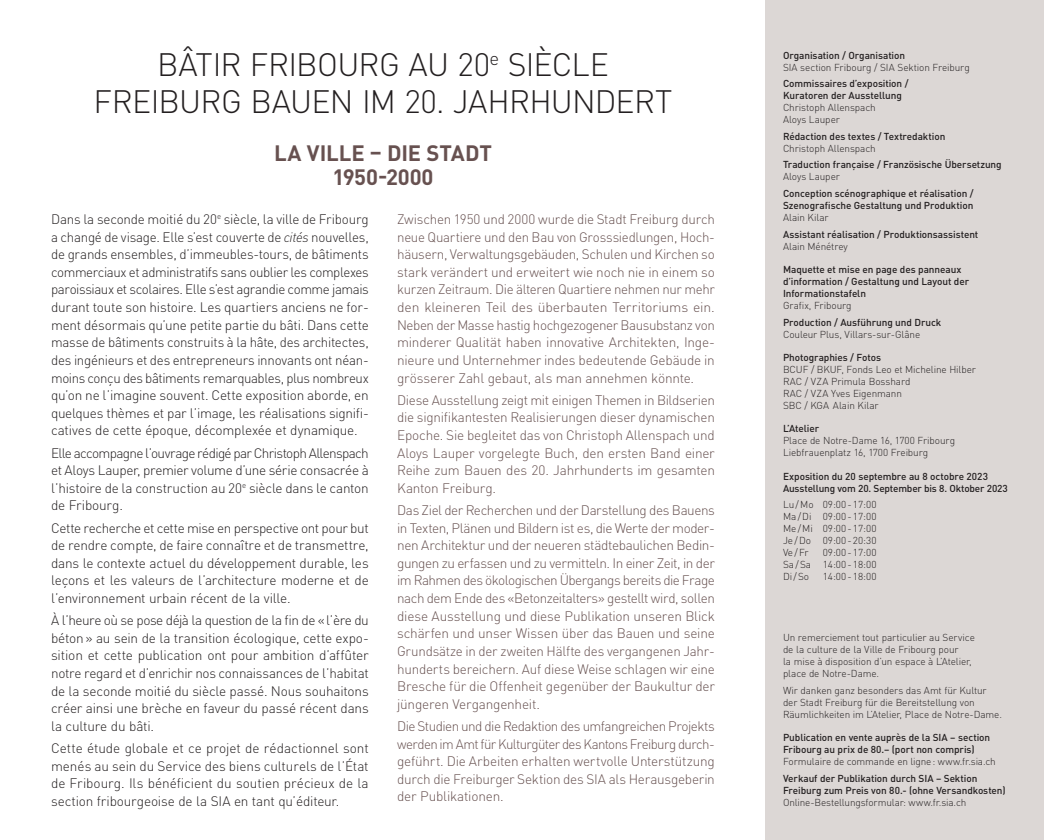
<style>
.page{position:relative;width:1044px;height:840px;background:#fff}
.page>*{position:absolute;margin:0;border:0;box-sizing:border-box;transform-origin:0 0}
.t1{font:300 32px "DIN Pro";letter-spacing:-.02em;color:#231f20}
.t2{font:700 22px/24px "DIN Pro";letter-spacing:-.005em;color:#675150;text-align:center}
.Texte_FR{font:300 13.6px/17.6px "DIN Pro";letter-spacing:-.015em;color:#231f20;text-align:justify}
.Texte_FR-2{font:300 13.6px/17.6px "DIN Pro";letter-spacing:-.015em;color:#675150;text-align:justify}
.Texte_FR-3{font:500 10px/12px "DIN Pro";letter-spacing:-.005em;color:#231f20}
.Texte_FR-4{font:300 10px/12px "DIN Pro";letter-spacing:-.01em;color:#231f20}
.s1{font-family:"DIN";font-style:italic}
.s2{font-weight:500}
.s3{font-weight:300}
</style>
<div class="page">
<div style="left:765px;top:0;width:278px;height:839px;background:#dcd7d5"></div>
<p class="t1" style="left:157px;top:42px;width:453px">BÂTIR FRIBOURG AU 20<sup>e</sup> SIÈCLE</p>
<p class="t1" style="left:94px;top:80px;width:580px">FREIBURG BAUEN IM 20. JAHRHUNDERT</p>
<p class="t2" style="left:274px;top:140px;width:219px">LA VILLE – DIE STADT<br>1950-2000</p>
<p class="Texte_FR" style="left:51px;top:209px;width:319px">Dans la seconde moitié du 20<sup>e</sup> siècle, la ville de Fribourg a changé de visage. Elle s’est couverte de <span class="s1">cités</span> nouvelles, de grands ensembles, d’immeubles-tours, de bâtiments commerciaux et administratifs sans oublier les complexes paroissiaux et scolaires. Elle s’est agrandie comme jamais durant toute son histoire. Les quartiers anciens ne for&shy;ment désormais qu’une petite partie du bâti. Dans cette masse de bâtiments construits à la hâte, des architectes, des ingénieurs et des entrepreneurs innovants ont néan&shy;moins conçu des bâtiments remarquables, plus nombreux qu’on ne l’imagine souvent. Cette exposition aborde, en quelques thèmes et par l’image, les réalisations signifi&shy;catives de cette époque, décomplexée et dynamique.</p>
<p class="Texte_FR" style="left:51px;top:443px;width:319px">Elle accompagne l’ouvrage rédigé par Christoph Allenspach et Aloys Lauper, premier volume d’une série consacrée à l’histoire de la construction au 20<sup>e</sup> siècle dans le canton de Fribourg.</p>
<p class="Texte_FR" style="left:51px;top:518px;width:319px">Cette recherche et cette mise en perspective ont pour but de rendre compte, de faire connaître et de transmettre, dans le contexte actuel du développement durable, les leçons et les valeurs de l’architecture moderne et de l’environnement urbain récent de la ville.</p>
<p class="Texte_FR" style="left:51px;top:610px;width:319px">À l’heure où se pose déjà la question de la fin de «l’ère du béton» au sein de la transition écologique, cette expo&shy;sition et cette publication ont pour ambition d’affûter notre regard et d’enrichir nos connaissances de l’habitat de la seconde moitié du siècle passé. Nous souhaitons créer ainsi une brèche en faveur du passé récent dans la culture du bâti.</p>
<p class="Texte_FR" style="left:51px;top:738px;width:319px">Cette étude globale et ce projet de rédactionnel sont menés au sein du Service des biens culturels de l’État de Fribourg. Ils bénéficient du soutien précieux de la section fribourgeoise de la SIA en tant qu’éditeur.</p>
<p class="Texte_FR-2" style="left:397px;top:209px;width:319px">Zwischen 1950 und 2000 wurde die Stadt Freiburg durch neue Quartiere und den Bau von Grosssiedlungen, Hoch&shy;häusern, Verwaltungsgebäuden, Schulen und Kirchen so stark verändert und erweitert wie noch nie in einem so kurzen Zeitraum. Die älteren Quartiere nehmen nur mehr den kleineren Teil des überbauten Territoriums ein.<br>Neben der Masse hastig hochgezogener Bausubstanz von minderer Qualität haben innovative Architekten, Inge&shy;nieure und Unternehmer indes bedeutende Gebäude in grösserer Zahl gebaut, als man annehmen könnte.</p>
<p class="Texte_FR-2" style="left:397px;top:390px;width:319px">Diese Ausstellung zeigt mit einigen Themen in Bildserien die signifikantesten Realisierungen dieser dynamischen Epoche. Sie begleitet das von Christoph Allenspach und Aloys Lauper vorgelegte Buch, den ersten Band einer Reihe zum Bauen des 20. Jahrhunderts im gesamten Kanton Freiburg.</p>
<p class="Texte_FR-2" style="left:397px;top:500px;width:319px">Das Ziel der Recherchen und der Darstellung des Bauens in Texten, Plänen und Bildern ist es, die Werte der moder&shy;nen Architektur und der neueren städtebaulichen Bedin&shy;gungen zu erfassen und zu vermitteln. In einer Zeit, in der im Rahmen des ökologischen Übergangs bereits die Frage nach dem Ende des «Betonzeitalters» gestellt wird, sollen diese Ausstellung und diese Publikation unseren Blick schärfen und unser Wissen über das Bauen und seine Grundsätze in der zweiten Hälfte des vergangenen Jahr&shy;hunderts bereichern. Auf diese Weise schlagen wir eine Bresche für die Offenheit gegenüber der Baukultur der jüngeren Vergangenheit.</p>
<p class="Texte_FR-2" style="left:397px;top:716px;width:319px">Die Studien und die Redaktion des umfangreichen Projekts werden im Amt für Kulturgüter des Kantons Freiburg durch&shy;geführt. Die Arbeiten erhalten wertvolle Unterstützung durch die Freiburger Sektion des SIA als Herausgeberin der Publikationen.</p>
<p class="Texte_FR-4" style="left:782px;top:49px;width:188px"><span class="s2">Organisation / Organisation<br></span>SIA section Fribourg / SIA Sektion Freiburg</p>
<p class="Texte_FR-3" style="left:782px;top:77px;width:127px">Commissaires d’exposition /<br>Kuratoren der Ausstellung<br><span class="s3">Christoph Allenspach<br>Aloys Lauper</span></p>
<p class="Texte_FR-3" style="left:782px;top:130px;width:164px">Rédaction des textes / Textredaktion<br><span class="s3">Christoph Allenspach</span></p>
<p class="Texte_FR-3" style="left:782px;top:158px;width:220px">Traduction française / Französische Übersetzung<br><span class="s3">Aloys Lauper</span></p>
<p class="Texte_FR-3" style="left:782px;top:187px;width:192px;text-align:justify">Conception scénographique et réalisation / Szenografische Gestaltung und Produktion <span class="s3">Alain Kilar</span></p>
<p class="Texte_FR-3" style="left:782px;top:227px;width:197px">Assistant réalisation / Produktionsassistent<br><span class="s3">Alain Ménétrey</span></p>
<p class="Texte_FR-3" style="left:782px;top:263px;width:187px">Maquette et mise en page des panneaux d’information / Gestaltung und Layout der<br>Informationstafeln<br><span class="s3">Grafix, Fribourg</span></p>
<p class="Texte_FR-3" style="left:782px;top:315px;width:160px">Production / Ausführung und Druck<br><span class="s3">Couleur Plus, Villars-sur-Glâne</span></p>
<p class="Texte_FR-4" style="left:782px;top:351px;width:194px"><span class="s2">Photographies / Fotos<br></span>BCUF / BKUF, Fonds Leo et Micheline Hilber<br>RAC / VZA Primula Bosshard</p>
<p class="Texte_FR-4" style="left:782px;top:387px;width:120px">RAC / VZA Yves Eigenmann</p>
<p class="Texte_FR-4" style="left:782px;top:399px;width:97px">SBC / KGA Alain Kilar</p>
<p class="Texte_FR-4" style="left:782px;top:422px;width:173px"><span class="s2">L’Atelier<br></span>Place de Notre-Dame 16, 1700 Fribourg<br>Liebfrauenplatz 16, 1700 Freiburg</p>
<p class="Texte_FR-3" style="left:782px;top:469px;width:226px">Exposition du 20 septembre au 8 octobre 2023<br>Ausstellung vom 20. September bis 8. Oktober 2023</p>
<p class="Texte_FR-4" style="left:782px;top:498px;width:95px;text-align:justify">Lu/Mo 09:00-17:00<br>Ma/Di 09:00-17:00<br>Me/Mi 09:00-17:00<br>Je/Do 09:00-20:30<br>Ve/Fr</p>
<p class="Texte_FR-4" style="left:782px;top:546px;width:95px;text-align:justify;text-indent:40px">09:00-17:00<br>Sa/Sa 14:00-18:00<br>Di/So</p>
<p class="Texte_FR-4" style="left:822px;top:570px;width:55px">14:00-18:00</p>
<p class="Texte_FR-4" style="left:782px;top:631px;width:193px">Un remerciement tout particulier au Service de la culture de la Ville de Fribourg pour<br>la mise à disposition d’un espace à L’Atelier, place de Notre-Dame.</p>
<p class="Texte_FR-4" style="left:782px;top:683px;width:220px">Wir danken ganz besonders das Amt für Kultur der Stadt Freiburg für die Bereitstellung von<br>Räumlichkeiten im L’Atelier, Place de Notre-Dame.</p>
<p class="Texte_FR-3" style="left:782px;top:730px;width:214px">Publication en vente auprès de la SIA – section<br>Fribourg au prix de 80.– (port non compris)<br><span class="s3">Formulaire de commande en ligne: www.fr.sia.ch</span></p>
<p class="Texte_FR-3" style="left:782px;top:771px;width:224px">Verkauf der Publikation durch SIA – Sektion<br>Freiburg zum Preis von 80.- (ohne Versandkosten)<br><span class="s3">Online-Bestellungsformular: www.fr.sia.ch</span></p>
</div>
